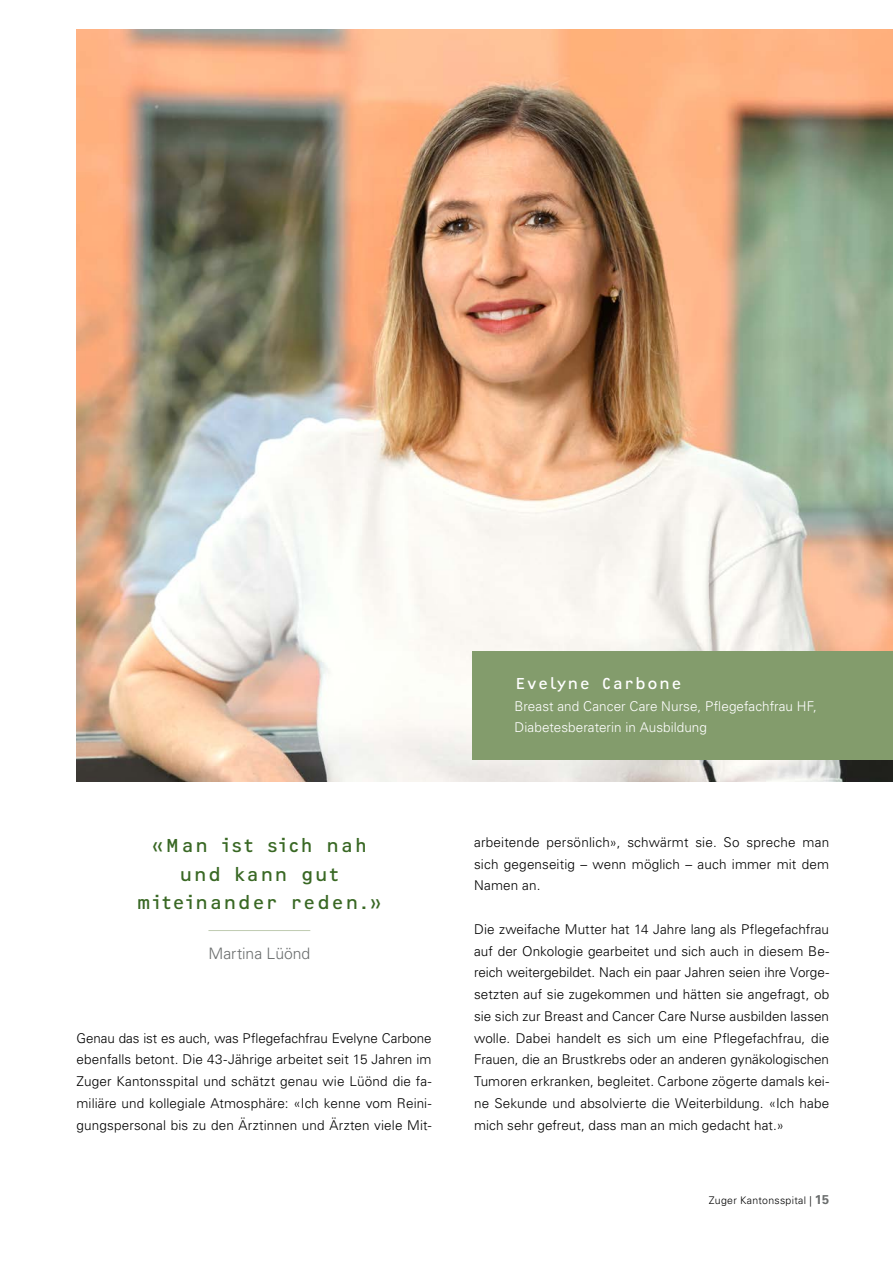
<style>
.page{position:relative;width:893px;height:1263px;background:#fff}
.page>*{position:absolute;margin:0;border:0;box-sizing:border-box;transform-origin:0 0}
.t1{font:19.5px/28.5px "Vision";letter-spacing:-.01em;color:#396824;text-align:center}
.t2{font:16.5px "Vision";letter-spacing:-.01em;color:#fff}
.t3{font:300 15.75px "Univers";color:#6b6e6e}
.t4{font:300 13.5px/21.8px "Univers";letter-spacing:.01em;color:#000;text-align:justify}
.t5{font:300 13.5px/21.8px "Univers";letter-spacing:.005em;color:#fff}
.t6{font:300 10.5px "Univers";letter-spacing:.03em;color:#000}
.s1{font-weight:700;font-size:12.75px;color:#6b6e6e}
</style>
<div class="page">
<img style="left:77px;top:30px;width:816px;height:752px">
<hr style="left:208px;top:930px;width:102px;height:1px;background:#bfcbb1">
<div style="left:472px;top:651px;width:421px;height:109px;background:#839c6c"></div>
<h1 class="t1" style="left:136px;top:830px;width:249px">«Man ist sich nah und kann gut miteinander reden.»</h1>
<p class="t3" style="left:208px;top:943px;width:103px">Martina Lüönd</p>
<p class="t4" style="left:77px;top:1027px;width:357px">Genau das ist es auch, was Pflegefachfrau Evelyne Carbone ebenfalls betont. Die 43-Jährige arbeitet seit 15 Jahren im Zuger Kantonsspital und schätzt genau wie Lüönd die fa&shy;miliäre und kollegiale Atmosphäre: «Ich kenne vom Reini&shy;gungspersonal bis zu den Ärztinnen und Ärzten viele Mit-</p>
<p class="t2" style="left:514px;top:673px;width:170px">Evelyne Carbone</p>
<p class="t5" style="left:514px;top:695px;width:304px">Breast and Cancer Care Nurse, Pflegefachfrau HF,<br>Diabetesberaterin in Ausbildung</p>
<p class="t4" style="left:474px;top:831px;width:357px">arbeitende persönlich», schwärmt sie. So spreche man sich gegenseitig – wenn möglich – auch immer mit dem Namen an.</p>
<p class="t4" style="left:474px;top:918px;width:357px">Die zweifache Mutter hat 14 Jahre lang als Pflegefachfrau auf der Onkologie gearbeitet und sich auch in diesem Be&shy;reich weitergebildet. Nach ein paar Jahren seien ihre Vorge&shy;setzten auf sie zugekommen und hätten sie angefragt, ob sie sich zur Breast and Cancer Care Nurse ausbilden lassen wolle. Dabei handelt es sich um eine Pflegefachfrau, die Frauen, die an Brustkrebs oder an anderen gynäkologischen Tumoren erkranken, begleitet. Carbone zögerte damals kei&shy;ne Sekunde und absolvierte die Weiterbildung. «Ich habe mich sehr gefreut, dass man an mich gedacht hat.»</p>
<p class="t6" style="left:709px;top:1194px;width:122px">Zuger Kantonsspital | <span class="s1">15</span></p>
</div>
